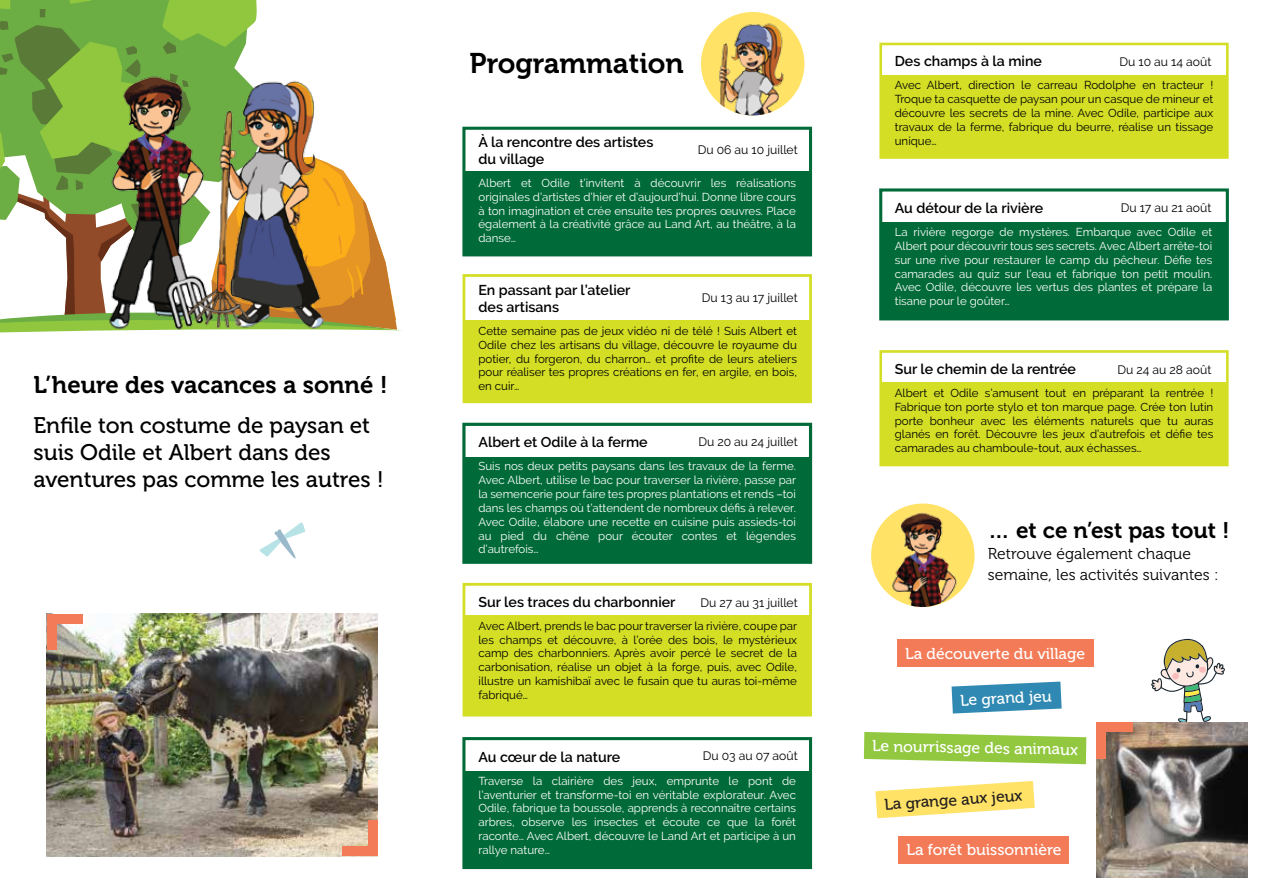
<style>
.page{position:relative;width:1263px;height:893px;background:#fff}
.page>*{position:absolute;margin:0;border:0;box-sizing:border-box;transform-origin:0 0}
.t1{font:28.35px "Museo 700";color:#000}
.t2{font:24px "Museo 700";color:#000}
.t3{font:22.5px/27px "Museo 500";color:#000}
.t4{font:22.5px "Museo 700";color:#000}
.t5{font:15.75px "Museo 500";color:#fff}
.t6{font:15.75px/21px "Museo 300";color:#000}
.t7{font:15.75px "Museo 500";color:#231f20}
.t8{font:600 14.25px/17.1px "Raleway";color:#000}
.t9{font:12.15px "Raleway";color:#000}
.t10{font:11.55px/13.8px "Raleway";color:#fff;text-align:justify}
.t11{font:11.55px/13.8px "Raleway";color:#000;text-align:justify}
</style>
<div class="page">
<svg style="left:0;top:0;width:402px;height:333px"></svg>
<img style="left:47px;top:614px;width:331px;height:242px">
<svg style="left:1151px;top:639px;width:74px;height:84px"></svg>
<svg style="left:260px;top:522px;width:45px;height:37px"></svg>
<div style="left:47px;top:614px;width:9px;height:35px;background:#f47b58"></div>
<div style="left:47px;top:614px;width:35px;height:9px;background:#f47b58"></div>
<div style="left:369px;top:820px;width:9px;height:36px;background:#f47b58"></div>
<div style="left:342px;top:847px;width:36px;height:9px;background:#f47b58"></div>
<div style="left:463px;top:274px;width:349px;height:129px;border:3px solid #d3de25"></div>
<div style="left:464px;top:320px;width:346px;height:81px;background:#d3de25"></div>
<div style="left:462px;top:127px;width:350px;height:129px;border:3px solid #006b38"></div>
<div style="left:464px;top:171px;width:346px;height:84px;background:#006b38"></div>
<div style="left:897px;top:639px;width:196px;height:27px;background:#f47b58"></div>
<div style="left:898px;top:836px;width:171px;height:27px;background:#f47b58"></div>
<svg style="left:875px;top:781px;width:160px;height:37px"></svg>
<svg style="left:951px;top:682px;width:111px;height:31px;background:#4d9abd"></svg>
<svg style="left:864px;top:732px;width:222px;height:32px;background:#a3d05d"></svg>
<div style="left:462px;top:583px;width:350px;height:133px;border:3px solid #d3de25"></div>
<div style="left:464px;top:615px;width:346px;height:100px;background:#d3de25"></div>
<div style="left:879px;top:43px;width:349px;height:116px;border:3px solid #d3de25"></div>
<div style="left:881px;top:75px;width:346px;height:82px;background:#d3de25"></div>
<div style="left:879px;top:350px;width:349px;height:116px;border:3px solid #d3de25"></div>
<div style="left:881px;top:383px;width:346px;height:81px;background:#d3de25"></div>
<div style="left:462px;top:423px;width:350px;height:141px;border:3px solid #006b38"></div>
<div style="left:464px;top:457px;width:346px;height:105px;background:#006b38"></div>
<div style="left:879px;top:188px;width:350px;height:132px;border:3px solid #006b38"></div>
<div style="left:881px;top:222px;width:346px;height:96px;background:#006b38"></div>
<img style="left:104px;top:72px;width:225px;height:261px">
<div style="left:462px;top:737px;width:350px;height:132px;border:3px solid #006b38"></div>
<div style="left:464px;top:771px;width:346px;height:96px;background:#006b38"></div>
<div style="left:701px;top:12px;width:103px;height:103px;background:#ffe266;border-radius:50%"></div>
<img style="left:712px;top:18px;width:77px;height:98px">
<div style="left:871px;top:504px;width:104px;height:103px;background:#ffe266;border-radius:50%"></div>
<img style="left:887px;top:509px;width:70px;height:98px">
<img style="left:1096px;top:723px;width:152px;height:154px">
<div style="left:1096px;top:723px;width:10px;height:36px;background:#f47b58"></div>
<div style="left:1096px;top:723px;width:36px;height:9px;background:#f47b58"></div>
<h2 class="t2" style="left:33px;top:370px;width:356px">L’heure des vacances a sonné !</h2>
<h3 class="t3" style="left:33px;top:412px;width:352px">Enfile ton costume de paysan et suis Odile et Albert dans des aventures pas comme les autres !</h3>
<h1 class="t1" style="left:469px;top:46px;width:216px">Programmation</h1>
<p class="t8" style="left:478px;top:133px;width:176px">À la rencontre des artistes du village</p>
<p class="t10" style="left:478px;top:176px;width:319px">Albert et Odile t’invitent à découvrir les réalisations originales d’artistes d’hier et d’aujourd’hui. Donne libre cours à ton imagination et crée ensuite tes propres œuvres. Place également à la créativité grâce au Land Art, au théâtre, à la danse…</p>
<p class="t9" style="left:698px;top:143px;width:102px">Du 06 au 10 juillet</p>
<p class="t8" style="left:478px;top:281px;width:154px">En passant par l’atelier des artisans</p>
<p class="t11" style="left:478px;top:324px;width:320px">Cette semaine pas de jeux vidéo ni de télé ! Suis Albert et Odile chez les artisans du village, découvre le royaume du potier, du forgeron, du charron… et profite de leurs ateliers pour réaliser tes propres créations en fer, en argile, en bois, en cuir…</p>
<p class="t9" style="left:702px;top:291px;width:97px">Du 13 au 17 juillet</p>
<p class="t8" style="left:478px;top:434px;width:171px">Albert et Odile à la ferme</p>
<p class="t10" style="left:478px;top:459px;width:319px">Suis nos deux petits paysans dans les travaux de la ferme.<br>Avec Albert, utilise le bac pour traverser la rivière, passe par la semencerie pour faire tes propres plantations et rends –toi dans les champs où t’attendent de nombreux défis à relever.<br>Avec Odile, élabore une recette en cuisine puis assieds-toi au pied du chêne pour écouter contes et légendes d’autrefois…</p>
<p class="t9" style="left:698px;top:435px;width:101px">Du 20 au 24 juillet</p>
<p class="t8" style="left:478px;top:593px;width:199px">Sur les traces du charbonnier</p>
<p class="t11" style="left:478px;top:619px;width:320px">Avec Albert, prends le bac pour traverser la rivière, coupe par les champs et découvre, à l’orée des bois, le mystérieux camp des charbonniers. Après avoir percé le secret de la carbonisation, réalise un objet à la forge, puis, avec Odile, illustre un kamishibaï avec le fusain que tu auras toi-même fabriqué…</p>
<p class="t9" style="left:700px;top:595px;width:99px">Du 27 au 31 juillet</p>
<p class="t9" style="left:703px;top:749px;width:97px">Du 03 au 07 août</p>
<p class="t8" style="left:478px;top:748px;width:143px">Au cœur de la nature</p>
<p class="t10" style="left:478px;top:774px;width:319px">Traverse la clairière des jeux, emprunte le pont de l’aventurier et transforme-toi en véritable explorateur. Avec Odile, fabrique ta boussole, apprends à reconnaître certains arbres, observe les insectes et écoute ce que la forêt raconte… Avec Albert, découvre le Land Art et participe à un rallye nature…</p>
<p class="t8" style="left:895px;top:53px;width:149px">Des champs à la mine</p>
<p class="t11" style="left:895px;top:78px;width:320px">Avec Albert, direction le carreau Rodolphe en tracteur !<br>Troque ta casquette de paysan pour un casque de mineur et découvre les secrets de la mine. Avec Odile, participe aux travaux de la ferme, fabrique du beurre, réalise un tissage unique…</p>
<p class="t9" style="left:1119px;top:55px;width:93px">Du 10 au 14 août</p>
<p class="t9" style="left:1121px;top:200px;width:92px">Du 17 au 21 août</p>
<p class="t8" style="left:895px;top:200px;width:150px">Au détour de la rivière</p>
<p class="t10" style="left:895px;top:225px;width:319px">La rivière regorge de mystères. Embarque avec Odile et Albert pour découvrir tous ses secrets. Avec Albert arrête-toi sur une rive pour restaurer le camp du pêcheur. Défie tes camarades au quiz sur l’eau et fabrique ton petit moulin.<br>Avec Odile, découvre les vertus des plantes et prépare la tisane pour le goûter…</p>
<p class="t8" style="left:895px;top:360px;width:183px">Sur le chemin de la rentrée</p>
<p class="t11" style="left:895px;top:386px;width:320px">Albert et Odile s’amusent tout en préparant la rentrée !<br>Fabrique ton porte stylo et ton marque page. Crée ton lutin porte bonheur avec les éléments naturels que tu auras glanés en forêt. Découvre les jeux d’autrefois et défie tes camarades au chamboule-tout, aux échasses…</p>
<p class="t9" style="left:1117px;top:362px;width:96px">Du 24 au 28 août</p>
<h3 class="t4" style="left:988px;top:517px;width:243px">… et ce n’est pas tout !</h3>
<h3 class="t6" style="left:988px;top:544px;width:232px">Retrouve également chaque semaine, les activités suivantes :</h3>
<h3 class="t5" style="left:905px;top:645px;width:182px">La découverte du village</h3>
<h3 class="t5" style="left:960px;top:692px;width:93px;rotate:-3deg">Le grand jeu</h3>
<h3 class="t5" style="left:872px;top:737px;width:207px;rotate:1deg">Le nourrissage des animaux</h3>
<h3 class="t7" style="left:884px;top:796px;width:140px;rotate:-4deg">La grange aux jeux</h3>
<h3 class="t5" style="left:906px;top:841px;width:156px">La forêt buissonnière</h3>
</div>
